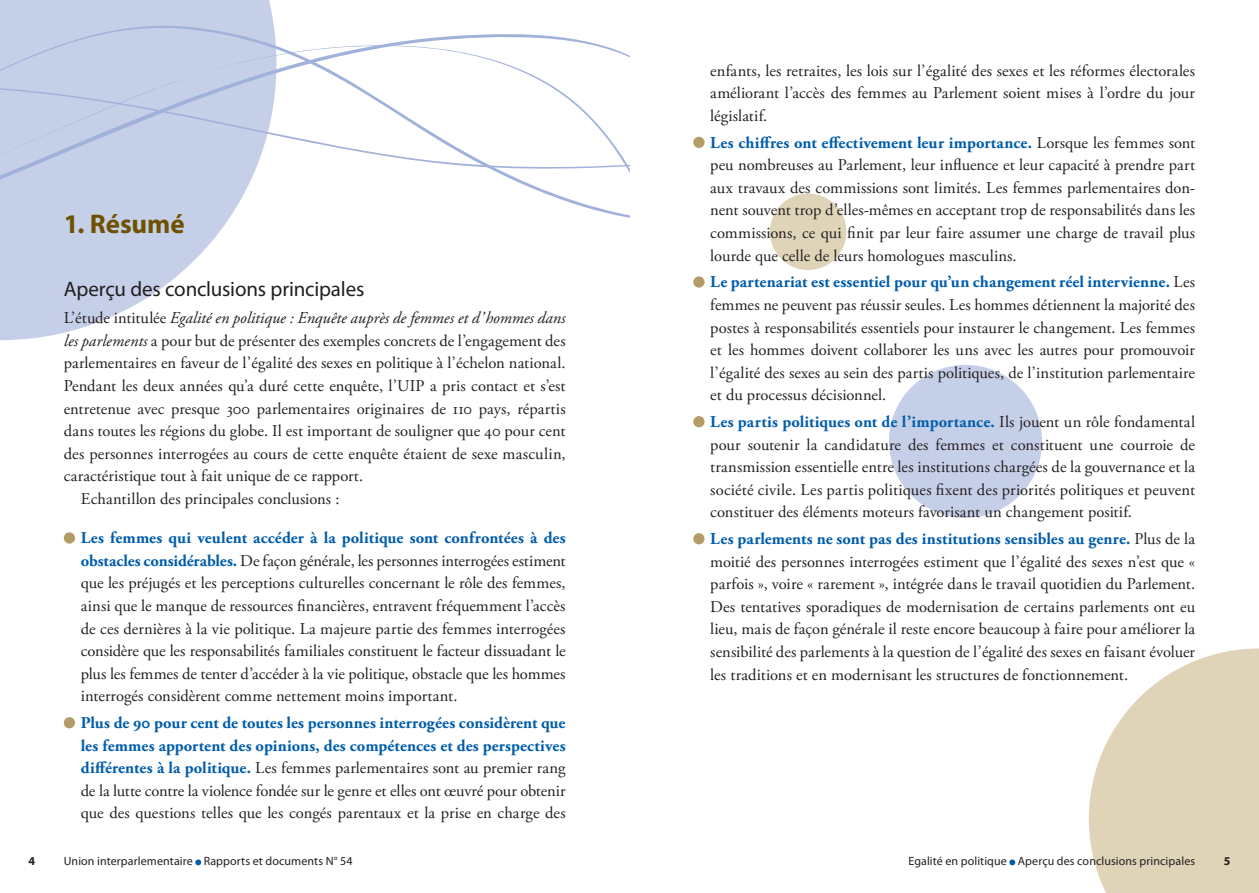
<style>
.page{position:relative;width:1259px;height:893px;background:#fff}
.page>*{position:absolute;margin:0;border:0;box-sizing:border-box;transform-origin:0 0}
.t1{font:700 27px "Myriad Pro";letter-spacing:-.005em;color:#6e5200}
.t2{font:21px "Myriad Pro";letter-spacing:-.01em;color:#231f20}
.t3{font:16.5px/22.5px "Adobe Garamond Pro";color:#231f20;text-align:justify}
.t4{font:italic 16.5px "Adobe Garamond Pro";color:#231f20}
.t5{font:12px "Myriad Pro";letter-spacing:.01em;color:#231f20}
.t6{font:700 12px "Myriad Pro";color:#231f20}
.s1{font-style:normal}
.s2{font-style:italic}
.s3{font-weight:700;color:#015dab}
</style>
<div class="page">
<svg style="left:195px;top:859px;width:6px;height:6px"></svg>
<svg style="left:0;top:0;width:273px;height:340px;fill:#c6cfe8"></svg>
<svg style="left:1089px;top:648px;width:170px;height:245px"></svg>
<svg style="left:1009px;top:859px;width:6px;height:6px"></svg>
<div style="left:889px;top:365px;width:153px;height:153px;background:#c6cfe8;border-radius:50%"></div>
<div style="left:770px;top:193px;width:76px;height:77px;background:#dfd3b8;border-radius:50%"></div>
<div style="left:693px;top:137px;width:11px;height:11px;background:#b39c66;border-radius:50%"></div>
<div style="left:693px;top:276px;width:11px;height:12px;background:#b39c66;border-radius:50%"></div>
<div style="left:693px;top:416px;width:11px;height:11px;background:#b39c66;border-radius:50%"></div>
<div style="left:693px;top:533px;width:11px;height:11px;background:#b39c66;border-radius:50%"></div>
<div style="left:64px;top:532px;width:11px;height:12px;background:#b39c66;border-radius:50%"></div>
<div style="left:64px;top:717px;width:11px;height:11px;background:#b39c66;border-radius:50%"></div>
<svg style="left:0;top:226px;width:273px;height:47px;fill:#c6cfe8"></svg>
<svg style="left:0;top:21px;width:629px;height:205px"></svg>
<h1 class="t1" style="left:64px;top:206px;width:122px">1. Résumé</h1>
<p class="t2" style="left:64px;top:276px;width:302px">Aperçu des conclusions principales</p>
<p class="t4" style="left:64px;top:308px;width:503px"><span class="s1">L’étude intitulée</span> Egalité en politique : Enquête auprès de femmes et d’hommes dans</p>
<p class="t3" style="left:64px;top:330px;width:503px"><span class="s2">les parlements</span> a pour but de présenter des exemples concrets de l’engagement des</p>
<p class="t3" style="left:64px;top:352px;width:503px">parlementaires en faveur de l’égalité des sexes en politique à l’échelon national.</p>
<p class="t3" style="left:64px;top:375px;width:503px">Pendant les deux années qu’a duré cette enquête, l’UIP a pris contact et s’est</p>
<p class="t3" style="left:64px;top:398px;width:503px">entretenue avec presque 300 parlementaires originaires de 110 pays, répartis</p>
<p class="t3" style="left:64px;top:420px;width:503px">dans toutes les régions du globe. Il est important de souligner que 40 pour cent</p>
<p class="t3" style="left:64px;top:443px;width:503px">des personnes interrogées au cours de cette enquête étaient de sexe masculin,</p>
<p class="t3" style="left:64px;top:465px;width:301px">caractéristique tout à fait unique de ce rapport.</p>
<p class="t3" style="left:81px;top:488px;width:260px">Echantillon des principales conclusions :</p>
<p class="t3" style="left:81px;top:527px;width:486px"><span class="s3">Les femmes qui veulent accéder à la politique sont confrontées à des obstacles considérables.</span> De façon générale, les personnes interrogées estiment que les préjugés et les perceptions culturelles concernant le rôle des femmes, ainsi que le manque de ressources financières, entravent fréquemment l’accès de ces dernières à la vie politique. La majeure partie des femmes interrogées considère que les responsabilités familiales constituent le facteur dissuadant le plus les femmes de tenter d’accéder à la vie politique, obstacle que les hommes interrogés considèrent comme nettement moins important.</p>
<p class="t3" style="left:81px;top:712px;width:486px"><span class="s3">Plus de 90 pour cent de toutes les personnes interrogées considèrent que les femmes apportent des opinions, des compétences et des perspectives différentes à la politique.</span> Les femmes parlementaires sont au premier rang de la lutte contre la violence fondée sur le genre et elles ont œuvré pour obtenir que des questions telles que les congés parentaux et la prise en charge des</p>
<p class="t3" style="left:710px;top:60px;width:486px">enfants, les retraites, les lois sur l’égalité des sexes et les réformes électorales améliorant l’accès des femmes au Parlement soient mises à l’ordre du jour législatif.</p>
<p class="t3" style="left:710px;top:132px;width:486px"><span class="s3">Les chiffres ont effectivement leur importance.</span> Lorsque les femmes sont peu nombreuses au Parlement, leur influence et leur capacité à prendre part aux travaux des commissions sont limités. Les femmes parlementaires don&shy;nent souvent trop d’elles-mêmes en acceptant trop de responsabilités dans les commissions, ce qui finit par leur faire assumer une charge de travail plus lourde que celle de leurs homologues masculins.</p>
<p class="t3" style="left:710px;top:271px;width:486px"><span class="s3">Le partenariat est essentiel pour qu’un changement réel intervienne.</span> Les femmes ne peuvent pas réussir seules. Les hommes détiennent la majorité des postes à responsabilités essentiels pour instaurer le changement. Les femmes et les hommes doivent collaborer les uns avec les autres pour promouvoir l’égalité des sexes au sein des partis politiques, de l’institution parlementaire et du processus décisionnel.</p>
<p class="t3" style="left:710px;top:411px;width:486px"><span class="s3">Les partis politiques ont de l’importance.</span> Ils jouent un rôle fondamental pour soutenir la candidature des femmes et constituent une courroie de transmission essentielle entre les institutions chargées de la gouvernance et la société civile. Les partis politiques fixent des priorités politiques et peuvent constituer des éléments moteurs favorisant un changement positif.</p>
<p class="t3" style="left:710px;top:528px;width:486px"><span class="s3">Les parlements ne sont pas des institutions sensibles au genre.</span> Plus de la moitié des personnes interrogées estiment que l’égalité des sexes n’est que « parfois », voire « rarement », intégrée dans le travail quotidien du Parlement.<br>Des tentatives sporadiques de modernisation de certains parlements ont eu lieu, mais de façon générale il reste encore beaucoup à faire pour améliorer la sensibilité des parlements à la question de l’égalité des sexes en faisant évoluer les traditions et en modernisant les structures de fonctionnement.</p>
<p class="t6" style="left:29px;top:853px;width:8px">4</p>
<p class="t5" style="left:64px;top:854px;width:290px">Union interparlementaire Rapports et documents N° 54</p>
<p class="t5" style="left:908px;top:854px;width:288px">Egalité en politique Aperçu des conclusions principales</p>
<p class="t6" style="left:1223px;top:853px;width:8px">5</p>
</div>
